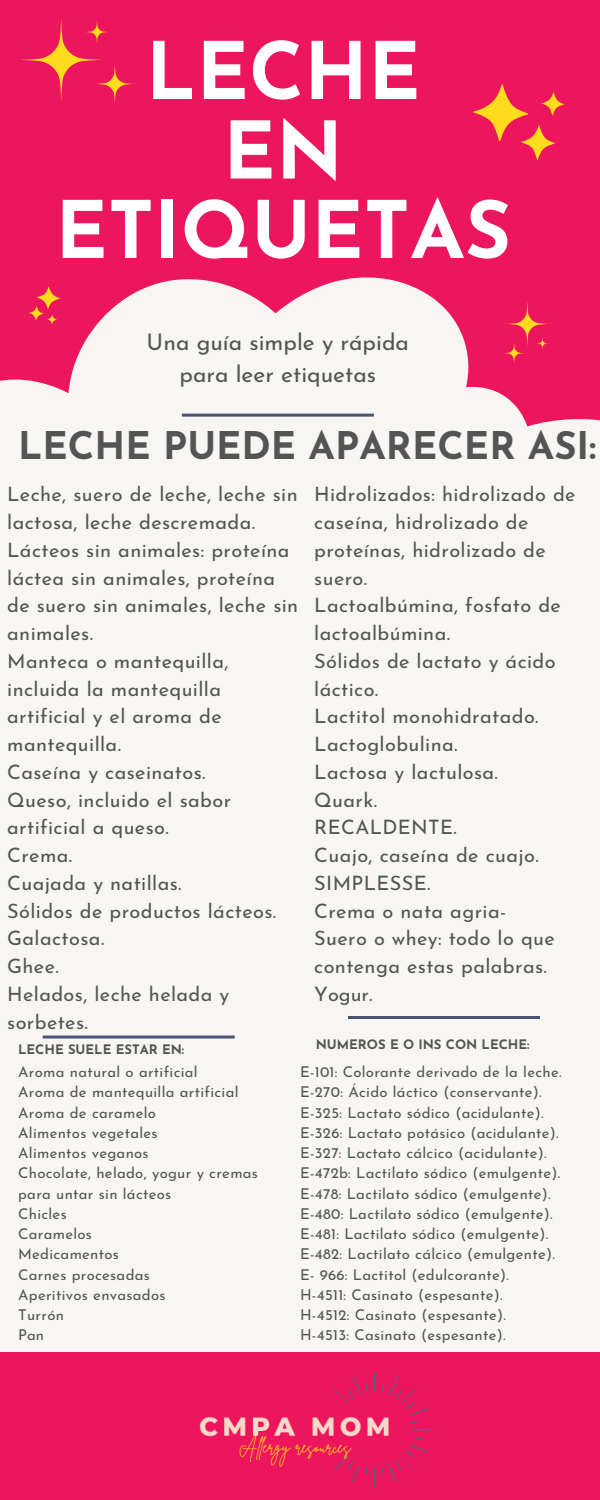
<style>
.page{position:relative;width:600px;height:1500px;background:#ed155d}
.page>*{position:absolute;margin:0;border:0;box-sizing:border-box;transform-origin:0 0}
.t1{font:700 79.1px/79.5px "Josefin Sans";color:#fff;text-align:center}
.t2{font:700 38.1px "Josefin Sans";color:#545454}
.t3{font:22.9px/31.5px "Josefin Sans";color:#545454;text-align:center}
.t4{font:19.9px/27.8px "Josefin Sans";letter-spacing:.02em;color:#545454}
.t5{font:14.9px/20.2px "Josefin Sans";letter-spacing:.02em;color:#545454}
.t6{font:700 13.1px "Josefin Sans";color:#545454}
</style>
<div class="page">
<svg style="left:0;top:277px;width:600px;height:229px;fill:#f8f6f2"></svg>
<svg style="left:473px;top:84px;width:91px;height:76px"></svg>
<svg style="left:29px;top:287px;width:31px;height:37px"></svg>
<svg style="left:21px;top:19px;width:115px;height:86px"></svg>
<svg style="left:501px;top:298px;width:52px;height:68px"></svg>
<div style="left:0;top:506px;width:600px;height:846px;background:#f8f6f2"></div>
<hr style="left:182px;top:414px;width:192px;height:3px;background:#4c5270">
<hr style="left:348px;top:1016px;width:192px;height:3px;background:#4c5270">
<hr style="left:43px;top:1036px;width:192px;height:3px;background:#4c5270">
<img style="left:199px;top:1372px;width:233px;height:115px">
<p class="t1" style="left:146px;top:39px;width:277px">LECHE</p>
<p class="t1" style="left:55px;top:119px;width:457px">EN<br>ETIQUETAS</p>
<p class="t3" style="left:147px;top:329px;width:264px">Una guía simple y rápida para leer etiquetas</p>
<p class="t2" style="left:18px;top:430px;width:580px">LECHE PUEDE APARECER ASI:</p>
<p class="t4" style="left:7px;top:482px;width:292px">Leche, suero de leche, leche sin lactosa, leche descremada.</p>
<p class="t4" style="left:7px;top:538px;width:293px">Lácteos sin animales: proteína láctea sin animales, proteína de suero sin animales, leche sin animales.</p>
<p class="t4" style="left:7px;top:649px;width:223px">Manteca o mantequilla, incluida la mantequilla artificial y el aroma de mantequilla.</p>
<p class="t4" style="left:7px;top:760px;width:200px">Caseína y caseinatos.</p>
<p class="t4" style="left:7px;top:788px;width:225px">Queso, incluido el sabor artificial a queso.</p>
<p class="t4" style="left:7px;top:843px;width:67px">Crema.</p>
<p class="t4" style="left:7px;top:871px;width:176px">Cuajada y natillas.</p>
<p class="t4" style="left:7px;top:899px;width:271px">Sólidos de productos lácteos.</p>
<p class="t4" style="left:7px;top:926px;width:99px">Galactosa.</p>
<p class="t4" style="left:7px;top:954px;width:53px">Ghee.</p>
<p class="t4" style="left:7px;top:982px;width:224px">Helados, leche helada y sorbetes.</p>
<p class="t4" style="left:314px;top:482px;width:263px">Hidrolizados: hidrolizado de caseína, hidrolizado de proteínas, hidrolizado de suero.</p>
<p class="t4" style="left:314px;top:593px;width:248px">Lactoalbúmina, fosfato de lactoalbúmina.</p>
<p class="t4" style="left:314px;top:649px;width:243px">Sólidos de lactato y ácido láctico.</p>
<p class="t4" style="left:314px;top:704px;width:226px">Lactitol monohidratado.</p>
<p class="t4" style="left:314px;top:732px;width:145px">Lactoglobulina.</p>
<p class="t4" style="left:314px;top:760px;width:185px">Lactosa y lactulosa.</p>
<p class="t4" style="left:314px;top:788px;width:64px">Quark.</p>
<p class="t4" style="left:314px;top:815px;width:144px">RECALDENTE.</p>
<p class="t4" style="left:314px;top:843px;width:226px">Cuajo, caseína de cuajo.</p>
<p class="t4" style="left:314px;top:871px;width:118px">SIMPLESSE.</p>
<p class="t4" style="left:314px;top:899px;width:193px">Crema o nata agria-</p>
<p class="t4" style="left:314px;top:926px;width:242px">Suero o whey: todo lo que contenga estas palabras.</p>
<p class="t4" style="left:314px;top:982px;width:60px">Yogur.</p>
<p class="t6" style="left:316px;top:1039px;width:215px">NUMEROS E O INS CON LECHE:</p>
<p class="t5" style="left:300px;top:1063px;width:263px">E-101: Colorante derivado de la leche.</p>
<p class="t5" style="left:300px;top:1083px;width:243px">E-270: Ácido láctico (conservante).</p>
<p class="t5" style="left:300px;top:1104px;width:245px">E-325: Lactato sódico (acidulante).</p>
<p class="t5" style="left:300px;top:1124px;width:260px">E-326: Lactato potásico (acidulante).</p>
<p class="t5" style="left:300px;top:1144px;width:248px">E-327: Lactato cálcico (acidulante).</p>
<p class="t5" style="left:300px;top:1164px;width:262px">E-472b: Lactilato sódico (emulgente).</p>
<p class="t5" style="left:300px;top:1185px;width:252px">E-478: Lactilato sódico (emulgente).</p>
<p class="t5" style="left:300px;top:1205px;width:254px">E-480: Lactilato sódico (emulgente).</p>
<p class="t5" style="left:300px;top:1225px;width:250px">E-481: Lactilato sódico (emulgente).</p>
<p class="t5" style="left:300px;top:1245px;width:257px">E-482: Lactilato cálcico (emulgente).</p>
<p class="t5" style="left:300px;top:1266px;width:211px">E- 966: Lactitol (edulcorante).</p>
<p class="t5" style="left:300px;top:1286px;width:204px">H-4511: Casinato (espesante).</p>
<p class="t5" style="left:300px;top:1306px;width:207px">H-4512: Casinato (espesante).</p>
<p class="t5" style="left:300px;top:1326px;width:207px">H-4513: Casinato (espesante).</p>
<p class="t6" style="left:18px;top:1045px;width:168px">LECHE SUELE ESTAR EN:</p>
<p class="t5" style="left:18px;top:1063px;width:181px">Aroma natural o artificial</p>
<p class="t5" style="left:18px;top:1083px;width:222px">Aroma de mantequilla artificial</p>
<p class="t5" style="left:18px;top:1104px;width:139px">Aroma de caramelo</p>
<p class="t5" style="left:18px;top:1124px;width:141px">Alimentos vegetales</p>
<p class="t5" style="left:18px;top:1144px;width:132px">Alimentos veganos</p>
<p class="t5" style="left:18px;top:1164px;width:241px">Chocolate, helado, yogur y cremas para untar sin lácteos</p>
<p class="t5" style="left:18px;top:1205px;width:50px">Chicles</p>
<p class="t5" style="left:18px;top:1225px;width:75px">Caramelos</p>
<p class="t5" style="left:18px;top:1245px;width:102px">Medicamentos</p>
<p class="t5" style="left:18px;top:1266px;width:133px">Carnes procesadas</p>
<p class="t5" style="left:18px;top:1286px;width:149px">Aperitivos envasados</p>
<p class="t5" style="left:18px;top:1306px;width:47px">Turrón</p>
<p class="t5" style="left:18px;top:1326px;width:27px">Pan</p>
</div>
